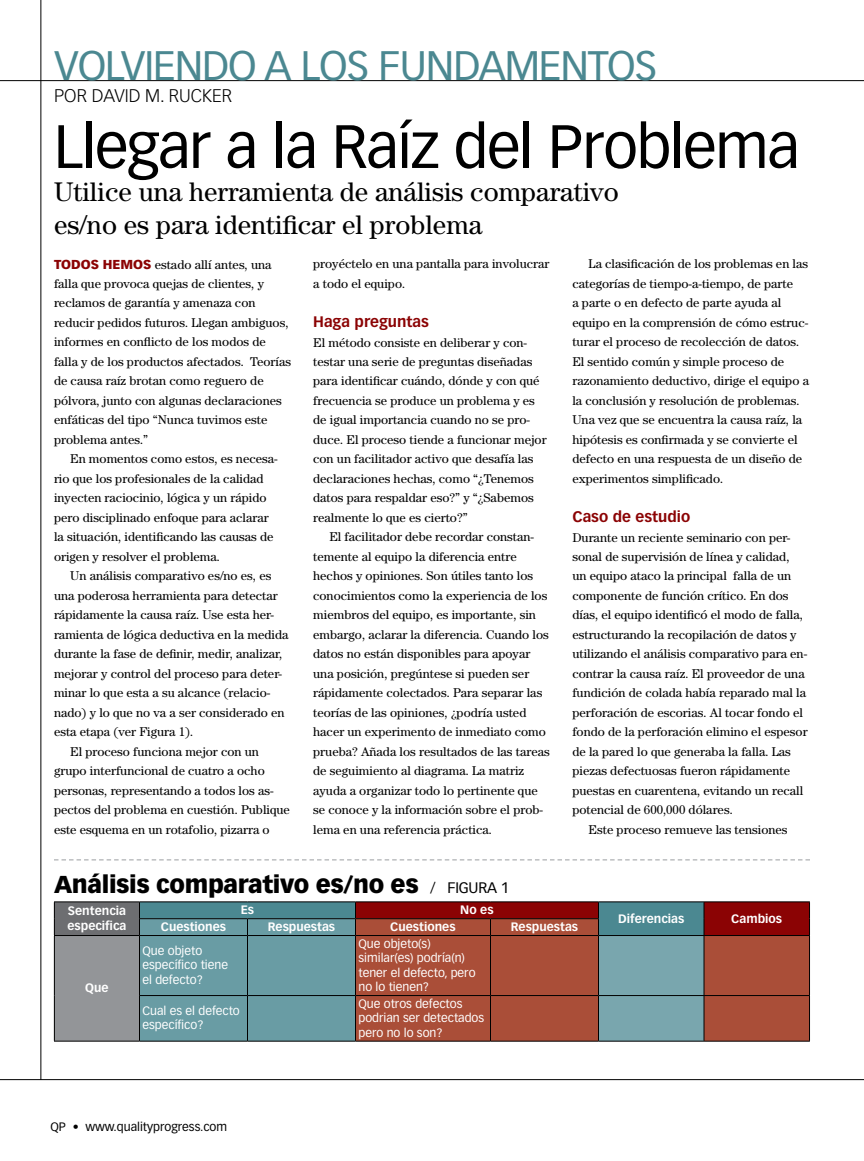
<style>
.page{position:relative;width:864px;height:1161px;background:#fff}
.page>*{position:absolute;margin:0;border:0;box-sizing:border-box;transform-origin:0 0}
.t1{font:60px "Vectora LT Std";letter-spacing:-.02em;color:#000}
.t2{font:40.5px "Vectora LT Std";letter-spacing:-.025em;color:#4b8891}
.t3{font:27px/33px "Century Std";color:#000}
.t4{font:900 24px "Vectora LT Std";letter-spacing:-.015em;color:#000}
.t5{font:300 18px "Vectora LT Std";color:#000}
.t6{font:700 15px "Vectora LT Std";color:#8b0304}
.t7{font:12.75px/19.5px "Century Std";color:#000}
.t8{font:12px/14.4px "Vectora LT Std";color:#fff}
.t9{font:700 12px/14.4px "Vectora LT Std";color:#fff}
.t10{font:12px "Vectora LT Std";color:#000}
.s1{font-family:"Vectora LT Std";font-weight:900;color:#8b0304}
.s2{font-weight:400;font-size:15px}
</style>
<div class="page">
<hr style="left:0;top:80px;width:864px;height:1px;background:#000">
<hr style="left:41px;top:0;width:1px;height:1080px;background:#000">
<hr style="left:0;top:1079px;width:864px;height:1px;background:#000">
<div style="left:54px;top:902px;width:86px;height:34px;background:#6d6e71"></div>
<div style="left:54px;top:936px;width:86px;height:105px;background:#939598"></div>
<hr style="left:54px;top:902px;width:86px;height:1px;background:#000">
<svg style="left:54px;top:902px;width:1px;height:33px"></svg>
<svg style="left:139px;top:902px;width:671px;height:139px;background:#856b66"></svg>
<hr style="left:54px;top:935px;width:86px;height:1px;background:#000">
<hr style="left:54px;top:936px;width:1px;height:60px;background:#000">
<hr style="left:140px;top:935px;width:108px;height:1px;background:#000">
<hr style="left:139px;top:936px;width:1px;height:59px;background:#000">
<hr style="left:248px;top:935px;width:108px;height:1px;background:#000">
<hr style="left:247px;top:936px;width:1px;height:59px;background:#000">
<hr style="left:356px;top:935px;width:134px;height:1px;background:#000">
<hr style="left:355px;top:936px;width:1px;height:59px;background:#000">
<hr style="left:490px;top:935px;width:108px;height:1px;background:#000">
<hr style="left:490px;top:936px;width:1px;height:59px;background:#000">
<hr style="left:598px;top:935px;width:106px;height:1px;background:#000">
<hr style="left:598px;top:936px;width:1px;height:59px;background:#000">
<hr style="left:704px;top:935px;width:106px;height:1px;background:#000">
<hr style="left:704px;top:936px;width:1px;height:59px;background:#000">
<hr style="left:809px;top:936px;width:1px;height:59px;background:#000">
<hr style="left:54px;top:996px;width:1px;height:45px;background:#000">
<hr style="left:139px;top:995px;width:109px;height:1px;background:#000">
<hr style="left:139px;top:996px;width:1px;height:45px;background:#000">
<hr style="left:248px;top:995px;width:108px;height:1px;background:#000">
<hr style="left:247px;top:996px;width:1px;height:45px;background:#000">
<hr style="left:356px;top:995px;width:134px;height:1px;background:#000">
<hr style="left:355px;top:996px;width:1px;height:45px;background:#000">
<hr style="left:490px;top:995px;width:108px;height:1px;background:#000">
<hr style="left:490px;top:996px;width:1px;height:45px;background:#000">
<hr style="left:598px;top:995px;width:106px;height:1px;background:#000">
<hr style="left:598px;top:996px;width:1px;height:45px;background:#000">
<hr style="left:704px;top:995px;width:106px;height:1px;background:#000">
<hr style="left:704px;top:996px;width:1px;height:45px;background:#000">
<hr style="left:809px;top:996px;width:1px;height:45px;background:#000">
<hr style="left:54px;top:1041px;width:86px;height:1px;background:#000">
<hr style="left:140px;top:1041px;width:108px;height:1px;background:#000">
<hr style="left:248px;top:1041px;width:108px;height:1px;background:#000">
<hr style="left:356px;top:1041px;width:134px;height:1px;background:#000">
<hr style="left:490px;top:1041px;width:108px;height:1px;background:#000">
<hr style="left:598px;top:1041px;width:106px;height:1px;background:#000">
<hr style="left:704px;top:1041px;width:106px;height:1px;background:#000">
<svg style="left:54px;top:859px;width:756px;height:2px"></svg>
<h2 class="t2" style="left:54px;top:42px;width:605px">Volviendo a los fundamentos</h2>
<h3 class="t5" style="left:54px;top:85px;width:180px">POR DAVID M. RUCKER</h3>
<h1 class="t1" style="left:54px;top:111px;width:747px">Llegar a la Raíz del Problema</h1>
<h3 class="t3" style="left:54px;top:175px;width:566px">Utilice una herramienta de análisis comparativo es/no es para identificar el problema</h3>
<p class="t7" style="left:54px;top:254px;width:239px"><span class="s1">todos hemos</span> estado allí antes, una falla que provoca quejas de clientes, y reclamos de garantía y amenaza con reducir pedidos futuros. Llegan ambiguos, informes en conflicto de los modos de falla y de los productos afectados. Teorías de causa raíz brotan como reguero de pólvora, junto con algunas declaraciones enfáticas del tipo “Nunca tuvimos este problema antes.”</p>
<p class="t7" style="left:54px;top:449px;width:225px;text-indent:16px">En momentos como estos, es necesa&shy;rio que los profesionales de la calidad inyecten raciocinio, lógica y un rápido pero disciplinado enfoque para aclarar la situación, identificando las causas de origen y resolver el problema.</p>
<p class="t7" style="left:70px;top:566px;width:203px">Un análisis comparativo es/no es, es</p>
<p class="t7" style="left:54px;top:586px;width:225px">una poderosa herramienta para detectar</p>
<p class="t7" style="left:54px;top:605px;width:221px">rápidamente la causa raíz. Use esta her-</p>
<p class="t7" style="left:54px;top:625px;width:236px">ramienta de lógica deductiva en la medida</p>
<p class="t7" style="left:54px;top:644px;width:230px">durante la fase de definir, medir, analizar,</p>
<p class="t7" style="left:54px;top:664px;width:230px">mejorar y control del proceso para deter-</p>
<p class="t7" style="left:54px;top:683px;width:218px">minar lo que esta a su alcance (relacio-</p>
<p class="t7" style="left:54px;top:703px;width:232px">nado) y lo que no va a ser considerado en</p>
<p class="t7" style="left:54px;top:722px;width:141px">esta etapa (ver Figura 1).</p>
<p class="t7" style="left:70px;top:742px;width:190px">El proceso funciona mejor con un</p>
<p class="t7" style="left:54px;top:761px;width:212px">grupo interfuncional de cuatro a ocho</p>
<p class="t7" style="left:54px;top:781px;width:221px">personas, representando a todos los as-</p>
<p class="t7" style="left:54px;top:800px;width:237px">pectos del problema en cuestión. Publique</p>
<p class="t7" style="left:54px;top:820px;width:217px">este esquema en un rotafolio, pizarra o</p>
<p class="t7" style="left:313px;top:254px;width:238px">proyéctelo en una pantalla para involucrar a todo el equipo.</p>
<p class="t6" style="left:313px;top:313px;width:117px">Haga preguntas</p>
<p class="t7" style="left:313px;top:332px;width:235px">El método consiste en deliberar y con&shy;testar una serie de preguntas diseñadas para identificar cuándo, dónde y con qué frecuencia se produce un problema y es de igual importancia cuando no se pro&shy;duce. El proceso tiende a funcionar mejor con un facilitador activo que desafía las declaraciones hechas, como “¿Tenemos datos para respaldar eso?” y “¿Sabemos realmente lo que es cierto?”</p>
<p class="t7" style="left:313px;top:527px;width:238px;text-indent:16px">El facilitador debe recordar constan&shy;temente al equipo la diferencia entre hechos y opiniones. Son útiles tanto los conocimientos como la experiencia de los miembros del equipo, es importante, sin embargo, aclarar la diferencia. Cuando los datos no están disponibles para apoyar una posición, pregúntese si pueden ser rápidamente colectados. Para separar las teorías de las opiniones, ¿podría usted hacer un experimento de inmediato como prueba? Añada los resultados de las tareas de seguimiento al diagrama. La matriz ayuda a organizar todo lo pertinente que se conoce y la información sobre el prob&shy;lema en una referencia práctica.</p>
<p class="t7" style="left:572px;top:254px;width:238px;text-indent:16px">La clasificación de los problemas en las categorías de tiempo-a-tiempo, de parte<br>a parte o en defecto de parte ayuda al equipo en la comprensión de cómo estruc&shy;turar el proceso de recolección de datos.<br>El sentido común y simple proceso de razonamiento deductivo, dirige el equipo a la conclusión y resolución de problemas.<br>Una vez que se encuentra la causa raíz, la hipótesis es confirmada y se convierte el defecto en una respuesta de un diseño de experimentos simplificado.</p>
<p class="t6" style="left:572px;top:508px;width:119px">Caso de estudio</p>
<p class="t7" style="left:572px;top:527px;width:219px">Durante un reciente seminario con per-</p>
<p class="t7" style="left:572px;top:547px;width:219px">sonal de supervisión de línea y calidad,</p>
<p class="t7" style="left:572px;top:566px;width:220px">un equipo ataco la principal falla de un</p>
<p class="t7" style="left:572px;top:586px;width:218px">componente de función crítico. En dos</p>
<p class="t7" style="left:572px;top:605px;width:232px">días, el equipo identificó el modo de falla,</p>
<p class="t7" style="left:572px;top:625px;width:226px">estructurando la recopilación de datos y</p>
<p class="t7" style="left:572px;top:644px;width:236px">utilizando el análisis comparativo para en-</p>
<p class="t7" style="left:572px;top:664px;width:234px">contrar la causa raíz. El proveedor de una</p>
<p class="t7" style="left:572px;top:683px;width:235px">fundición de colada había reparado mal la</p>
<p class="t7" style="left:572px;top:703px;width:232px">perforación de escorias. Al tocar fondo el</p>
<p class="t7" style="left:572px;top:722px;width:237px">fondo de la perforación elimino el espesor</p>
<p class="t7" style="left:572px;top:742px;width:220px">de la pared lo que generaba la falla. Las</p>
<p class="t7" style="left:572px;top:761px;width:219px">piezas defectuosas fueron rápidamente</p>
<p class="t7" style="left:572px;top:781px;width:232px">puestas en cuarentena, evitando un recall</p>
<p class="t7" style="left:572px;top:800px;width:162px">potencial de 600,000 dólares.</p>
<p class="t7" style="left:589px;top:820px;width:201px">Este proceso remueve las tensiones</p>
<h3 class="t4" style="left:54px;top:869px;width:457px">Análisis comparativo es/no es <span class="s2">/ FigurA 1</span></h3>
<p class="t9" style="left:67px;top:904px;width:60px">Sentencia especifica</p>
<p class="t9" style="left:241px;top:903px;width:15px">Es</p>
<p class="t9" style="left:460px;top:903px;width:35px">No es</p>
<p class="t9" style="left:161px;top:920px;width:67px">Cuestiones</p>
<p class="t9" style="left:268px;top:920px;width:69px">Respuestas</p>
<p class="t9" style="left:390px;top:920px;width:67px">Cuestiones</p>
<p class="t9" style="left:511px;top:920px;width:69px">Respuestas</p>
<p class="t9" style="left:85px;top:981px;width:25px">Que</p>
<p class="t8" style="left:142px;top:944px;width:87px">Que objeto específico tiene el defecto?</p>
<p class="t8" style="left:358px;top:936px;width:119px">Que objeto(s) similar(es) podría(n) tener el defecto, pero no lo tienen?</p>
<p class="t8" style="left:142px;top:1004px;width:99px">Cual es el defecto específico?</p>
<p class="t8" style="left:358px;top:997px;width:127px">Que otros defectos podrian ser detectados pero no lo son?</p>
<p class="t10" style="left:50px;top:1120px;width:178px">QP • www.qualityprogress.com</p>
<p class="t9" style="left:618px;top:911px;width:67px">Diferencias</p>
<p class="t9" style="left:731px;top:911px;width:52px">Cambios</p>
</div>
